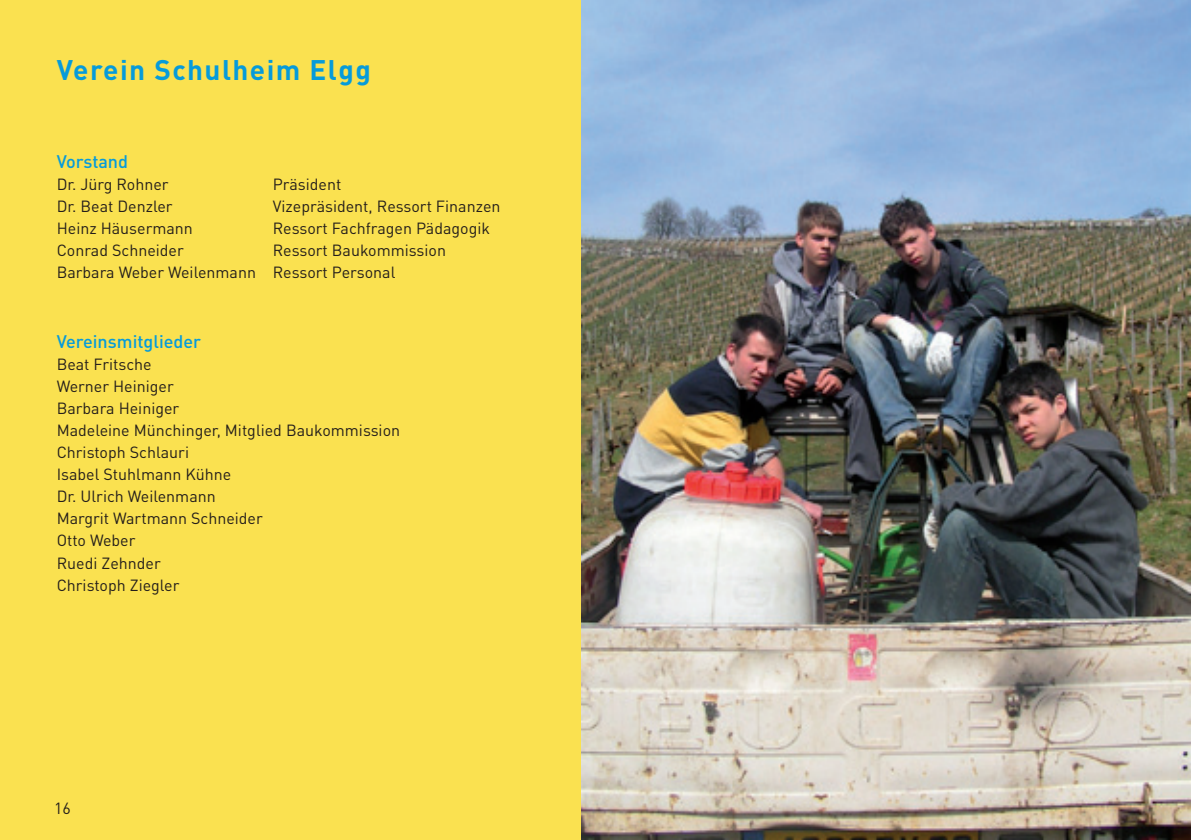
<style>
.page{position:relative;width:1191px;height:840px;background:#fff}
.page>*{position:absolute;margin:0;border:0;box-sizing:border-box;transform-origin:0 0}
.t1{font:700 28px "DIN Pro";letter-spacing:.05em;color:#069bda}
.t2{font:500 18px "DIN Pro";color:#069bda}
.t3{font:16px/22px "DIN Pro";color:#241e1b}
</style>
<div class="page">
<div style="left:0;top:0;width:1191px;height:839px;background:#fae150"></div>
<img style="left:582px;top:0;width:609px;height:839px">
<h1 class="t1" style="left:57px;top:50px;width:316px">Verein Schulheim Elgg</h1>
<p class="t2" style="left:57px;top:149px;width:73px">Vorstand</p>
<p class="t3" style="left:57px;top:172px;width:113px">Dr. Jürg Rohner</p>
<p class="t3" style="left:273px;top:172px;width:70px">Präsident</p>
<p class="t3" style="left:57px;top:194px;width:117px">Dr. Beat Denzler</p>
<p class="t3" style="left:273px;top:194px;width:229px">Vizepräsident, Ressort Finanzen</p>
<p class="t3" style="left:57px;top:216px;width:138px">Heinz Häusermann</p>
<p class="t3" style="left:273px;top:216px;width:219px">Ressort Fachfragen Pädagogik</p>
<p class="t3" style="left:57px;top:238px;width:129px">Conrad Schneider</p>
<p class="t3" style="left:57px;top:238px;width:391px;text-indent:216px">Ressort Baukommission<br>Barbara Weber Weilenmann Ressort Personal</p>
<p class="t2" style="left:57px;top:329px;width:146px">Vereinsmitglieder</p>
<p class="t3" style="left:57px;top:352px;width:345px">Beat Fritsche<br>Werner Heiniger<br>Barbara Heiniger<br>Madeleine Münchinger, Mitglied Baukommission<br>Christoph Schlauri<br>Isabel Stuhlmann Kühne<br>Dr. Ulrich Weilenmann<br>Margrit Wartmann Schneider<br>Otto Weber<br>Ruedi Zehnder<br>Christoph Ziegler</p>
<p class="t3" style="left:54px;top:796px;width:18px">16</p>
</div>
